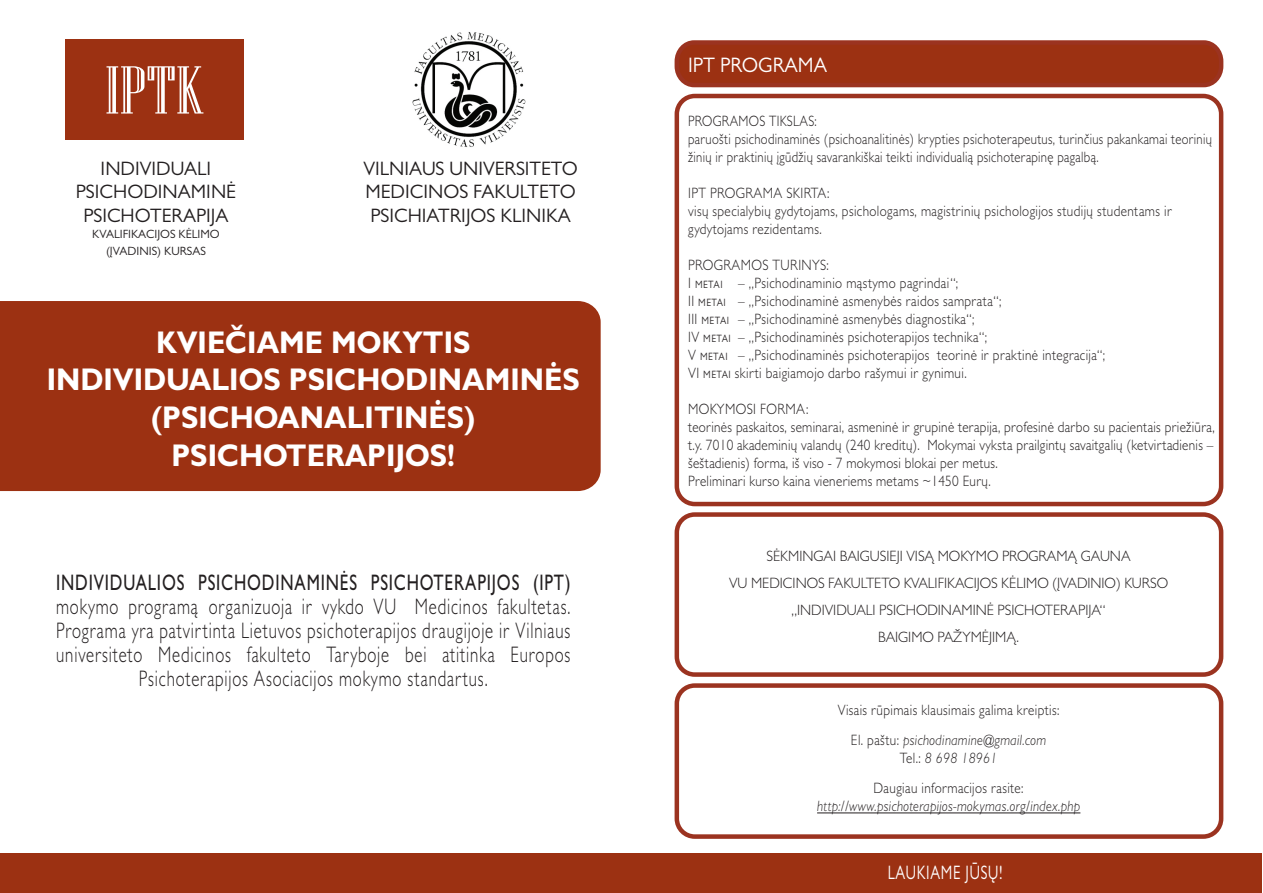
<style>
.page{position:relative;width:1263px;height:893px;background:#fff}
.page>*{position:absolute;margin:0;border:0;box-sizing:border-box;transform-origin:0 0}
.t1{font:67.5px "Niagara Engraved";color:#fff;scale:1.33 1}
.t2{font:700 31.5px/37.8px "Gill Sans MT Pro";color:#fff;text-align:center;scale:.92 1}
.t3{font:300 22.5px/24px "Gill Sans MT Pro";letter-spacing:.05em;color:#231f20;text-align:center;scale:.75 1}
.t4{font:500 22.5px "Gill Sans MT Pro";letter-spacing:.05em;color:#231f20;scale:.75 1}
.t5{font:21px "Gill Sans MT Pro";color:#fff;scale:.95 1}
.t6{font:19.5px/23.4px "Gill Sans MT Pro";color:#231f20;text-align:justify}
.t7{font:19.5px "Gill Sans MT Pro";letter-spacing:.05em;color:#fff;scale:.75 1}
.t8{font:300 15px/18px "Gill Sans MT Pro";letter-spacing:.025em;color:#231f20;scale:.88 1}
.t9{font:300 15px/18px "Gill Sans MT Pro";letter-spacing:.025em;color:#231f20;scale:.85 1}
.t10{font:300 15px/27px "Gill Sans MT Pro";color:#231f20;text-align:center;scale:.95 1}
.t11{font:italic 300 15px "Gill Sans MT Pro";letter-spacing:.03em;color:#231f20;scale:.88 1}
.t12{font:12px/16.5px "Gill Sans MT Pro";color:#231f20;text-align:center}
.s1{font-style:italic}
</style>
<div class="page">
<div style="left:674px;top:512px;width:549px;height:165px;border:4px solid #9b3320;border-radius:18px"></div>
<div style="left:674px;top:683px;width:549px;height:156px;border:4px solid #9b3320;border-radius:18px"></div>
<div style="left:677px;top:43px;width:544px;height:42px;background:#9c3112;border-radius:18px"></div>
<div style="left:674px;top:40px;width:549px;height:47px;border:4px solid #9b3320;border-radius:18px"></div>
<div style="left:0;top:301px;width:601px;height:190px;background:#9c3112"></div>
<div style="left:0;top:853px;width:1262px;height:40px;background:#9c3112"></div>
<img style="left:412px;top:32px;width:114px;height:115px">
<div style="left:65px;top:39px;width:179px;height:101px;background:#9c3112"></div>
<hr style="left:817px;top:812px;width:263px;height:1px;background:#231f20">
<div style="left:674px;top:94px;width:549px;height:412px;border:4px solid #9b3320;border-radius:18px"></div>
<h1 class="t1" style="left:105px;top:54px;width:76px">IPTK</h1>
<h3 class="t6" style="left:76px;top:156px;width:162px;text-align:center">INDIVIDUALI<br>PSICHODINAMINĖ<br>PSICHOTERAPIJA</h3>
<p class="t12" style="left:92px;top:226px;width:129px">KVALIFIKACIJOS KĖLIMO (ĮVADINIS) KURSAS</p>
<h3 class="t6" style="left:363px;top:156px;width:216px">VILNIAUS UNIVERSITETO MEDICINOS FAKULTETO PSICHIATRIJOS KLINIKA</h3>
<h2 class="t2" style="left:47px;top:322px;width:581px">KVIEČIAME MOKYTIS<br>INDIVIDUALIOS PSICHODINAMINĖS (PSICHOANALITINĖS)<br>PSICHOTERAPIJOS!</h2>
<h3 class="t4" style="left:56px;top:569px;width:687px">INDIVIDUALIOS PSICHODINAMINĖS PSICHOTERAPIJOS (IPT)</h3>
<p class="t3" style="left:56px;top:594px;width:687px">mokymo programą organizuoja ir vykdo VU Medicinos fakultetas.<br>Programa yra patvirtinta Lietuvos psichoterapijos draugijoje ir Vilniaus universiteto Medicinos fakulteto Taryboje bei atitinka Europos Psichoterapijos Asociacijos mokymo standartus.</p>
<h3 class="t5" style="left:688px;top:52px;width:148px">IPT PROGRAMA</h3>
<p class="t9" style="left:688px;top:112px;width:618px">PROGRAMOS TIKSLAS:<br>paruošti psichodinaminės (psichoanalitinės) krypties psichoterapeutus, turinčius pakankamai teorinių žinių ir praktinių įgūdžių savarankiškai teikti individualią psichoterapinę pagalbą.</p>
<p class="t8" style="left:688px;top:184px;width:551px">IPT PROGRAMA SKIRTA:<br>visų specialybių gydytojams, psichologams, magistrinių psichologijos studijų studentams ir gydytojams rezidentams.</p>
<p class="t8" style="left:688px;top:256px;width:475px">PROGRAMOS TURINYS:<br>I metai – „Psichodinaminio mąstymo pagrindai“;<br>II metai – „Psichodinaminė asmenybės raidos samprata“;<br>III metai – „Psichodinaminė asmenybės diagnostika“;<br>IV metai – „Psichodinaminės psichoterapijos technika“;<br>V metai – „Psichodinaminės psichoterapijos teorinė ir praktinė integracija“; VI metai skirti baigiamojo darbo rašymui ir gynimui.</p>
<p class="t8" style="left:688px;top:400px;width:600px">MOKYMOSI FORMA:<br>teorinės paskaitos, seminarai, asmeninė ir grupinė terapija, profesinė darbo su pacientais priežiūra, t.y. 7010 akademinių valandų (240 kreditų). Mokymai vyksta prailgintų savaitgalių (ketvirtadienis – šeštadienis) forma, iš viso - 7 mokymosi blokai per metus.<br>Preliminari kurso kaina vieneriems metams ~1450 Eurų.</p>
<p class="t10" style="left:729px;top:542px;width:464px">SĖKMINGAI BAIGUSIEJI VISĄ MOKYMO PROGRAMĄ GAUNA<br>VU MEDICINOS FAKULTETO KVALIFIKACIJOS KĖLIMO (ĮVADINIO) KURSO „INDIVIDUALI PSICHODINAMINĖ PSICHOTERAPIJA“<br>BAIGIMO PAŽYMĖJIMĄ.</p>
<p class="t8" style="left:838px;top:695px;width:253px;line-height:30px;text-align:center">Visais rūpimais klausimais galima kreiptis:<br>El. paštu: <span class="s1">psichodinamine@gmail.com</span></p>
<p class="t8" style="left:873px;top:743px;width:172px;line-height:30px;text-align:center">Tel.: <span class="s1">8 698 18961<br></span>Daugiau informacijos rasite:</p>
<p class="t11" style="left:817px;top:797px;width:300px">http://www.psichoterapijos-mokymas.org/index.php</p>
<h3 class="t7" style="left:888px;top:861px;width:155px">LAUKIAME JŪSŲ!</h3>
</div>
